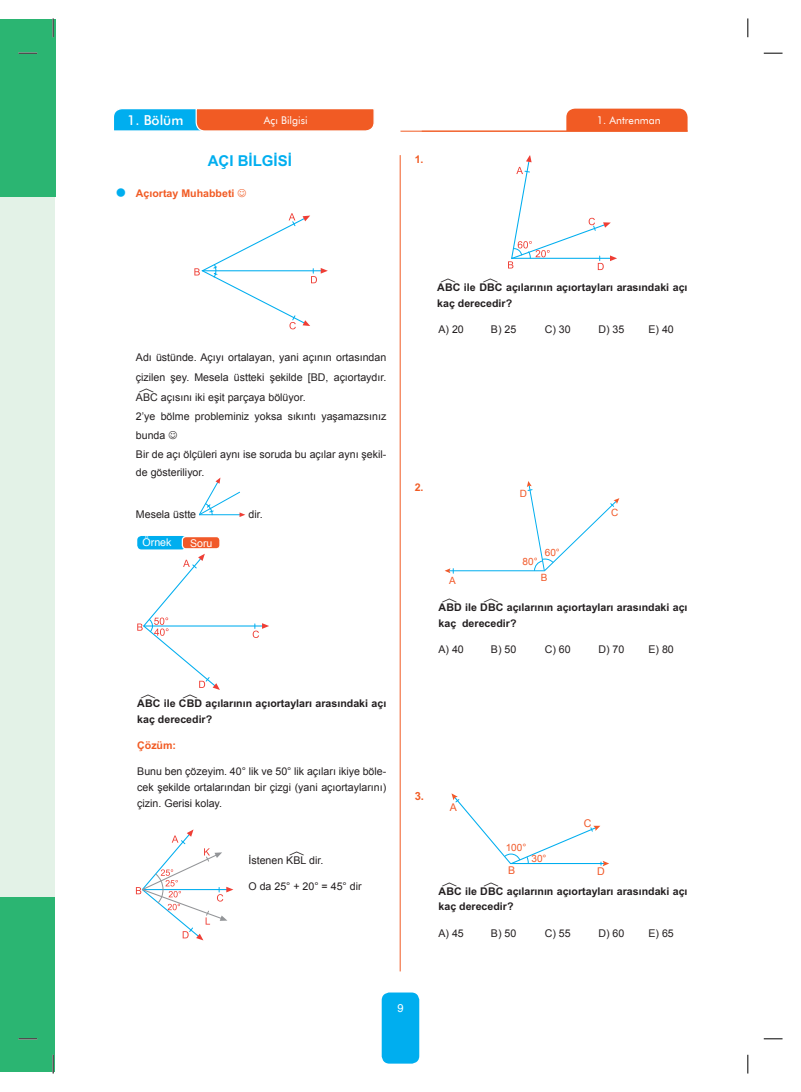
<style>
.page{position:relative;width:801px;height:1092px;background:#fff}
.page>*{position:absolute;margin:0;border:0;box-sizing:border-box;transform-origin:0 0}
.t1{font:700 15px "Arial";color:#00aeef}
.t2{font:500 13.75px "Futura BT";color:#fff}
.t3{font:700 11.25px "Arial";color:#f15b24}
.t4{font:11.25px "Helvetica";color:#fff}
.t5{font:10.62px/18.8px "Arial";color:#231f20;text-align:justify}
.t6{font:700 10.62px/15.6px "Arial";color:#231f20}
.t7{font:700 10.62px "Arial";color:#f15b24}
.t8{font:10.62px "Futura BT";color:#fff}
.t9{font:10.62px "Helvetica";color:#fff}
.t10{font:10.62px "Arial";color:#fff}
.t11{font:10.62px "Arial";color:#f15929}
.t12{font:10px "Arial";color:#f15929}
.s1{font-family:"m Helvetica"}
.s2{font-family:"m Helvetica";font-weight:400}
</style>
<div class="page">
<div style="left:382px;top:992px;width:37px;height:71px;background:#00aeef;border-radius:8px"></div>
<hr style="left:400px;top:155px;width:1px;height:816px;background:#f15b24">
<hr style="left:400px;top:131px;width:287px;height:1px;background:#f15b24">
<div style="left:566px;top:109px;width:121px;height:22px;background:#f15b24"></div>
<svg style="left:114px;top:109px;width:260px;height:22px;background:#a97c6c"></svg>
<svg style="left:194px;top:213px;width:134px;height:116px"></svg>
<svg style="left:199px;top:477px;width:46px;height:40px"></svg>
<div style="left:137px;top:536px;width:49px;height:13px;background:#00aeef;border-radius:4px"></div>
<div style="left:182px;top:536px;width:38px;height:13px;background:#f15929;border-radius:4px"></div>
<div style="left:182px;top:536px;width:39px;height:13px;border:1px solid #fff;border-radius:4px"></div>
<hr style="left:144px;top:625px;width:118px;height:1px;background:#00aeef">
<svg style="left:253px;top:623px;width:16px;height:15px"></svg>
<svg style="left:137px;top:553px;width:83px;height:137px"></svg>
<svg style="left:136px;top:829px;width:97px;height:111px"></svg>
<svg style="left:508px;top:155px;width:109px;height:115px"></svg>
<svg style="left:445px;top:481px;width:174px;height:92px"></svg>
<svg style="left:451px;top:793px;width:158px;height:73px"></svg>
<div style="left:0;top:53px;width:55px;height:984px;background:#e3f2e7"></div>
<div style="left:0;top:897px;width:55px;height:174px;background:#2bb572"></div>
<div style="left:0;top:19px;width:56px;height:178px;background:#2bb572"></div>
<svg style="left:18px;top:52px;width:19px;height:2px"></svg>
<svg style="left:764px;top:52px;width:18px;height:2px"></svg>
<svg style="left:18px;top:1038px;width:19px;height:1px"></svg>
<svg style="left:764px;top:1038px;width:18px;height:1px"></svg>
<svg style="left:52px;top:18px;width:2px;height:19px"></svg>
<svg style="left:52px;top:1054px;width:2px;height:19px"></svg>
<svg style="left:747px;top:18px;width:1px;height:19px"></svg>
<svg style="left:747px;top:1054px;width:1px;height:19px"></svg>
<p class="t2" style="left:127px;top:111px;width:58px">1. Bölüm</p>
<p class="t8" style="left:264px;top:114px;width:45px">Açı Bilgisi</p>
<p class="t8" style="left:597px;top:114px;width:65px">1. Antrenman</p>
<h1 class="t1" style="left:208px;top:150px;width:86px">AÇI BİLGİSİ</h1>
<p class="t7" style="left:136px;top:186px;width:100px">Açıortay Muhabbeti</p>
<p class="t7" style="left:415px;top:152px;width:10px">1.</p>
<p class="t5" style="left:136px;top:347px;width:252px;line-height:20px">Adı üstünde. Açıyı ortalayan, yani açının ortasından çizilen şey. Mesela üstteki şekilde [BD, açıortaydır.<br>A<span class="s1">£</span>BC açısını iki eşit parçaya bölüyor.</p>
<p class="t5" style="left:136px;top:407px;width:252px;text-align:left">2’ye bölme probleminiz yoksa sıkıntı yaşamazsınız bunda<br>Bir de açı ölçüleri aynı ise soruda bu açılar aynı şekil&shy;de gösteriliyor.</p>
<p class="t5" style="left:136px;top:505px;width:62px">Mesela üstte</p>
<p class="t5" style="left:248px;top:505px;width:16px">dir.</p>
<p class="t9" style="left:143px;top:534px;width:30px">Örnek</p>
<p class="t10" style="left:190px;top:536px;width:24px">Soru</p>
<p class="t6" style="left:137px;top:695px;width:250px">A<span class="s2">£</span>BC ile C<span class="s2">£</span>BD açılarının açıortayları arasındaki açı kaç derecedir?</p>
<p class="t7" style="left:137px;top:737px;width:40px">Çözüm:</p>
<p class="t5" style="left:137px;top:763px;width:250px;line-height:15.6px">Bunu ben çözeyim. 40° lik ve 50° lik açıları ikiye böle&shy;cek şekilde ortalarından bir çizgi (yani açıortaylarını) çizin. Gerisi kolay.</p>
<p class="t5" style="left:248px;top:851px;width:76px">İstenen K<span class="s1">£</span>BL dir.</p>
<p class="t5" style="left:248px;top:877px;width:115px">O da 25° + 20° = 45° dir</p>
<p class="t6" style="left:437px;top:279px;width:252px">A<span class="s2">£</span>BC ile D<span class="s2">£</span>BC açılarının açıortayları arasındaki açı kaç derecedir?</p>
<p class="t5" style="left:438px;top:320px;width:27px">A) 20</p>
<p class="t5" style="left:491px;top:320px;width:27px">B) 25</p>
<p class="t5" style="left:545px;top:320px;width:27px">C) 30</p>
<p class="t5" style="left:598px;top:320px;width:27px">D) 35</p>
<p class="t5" style="left:648px;top:320px;width:27px">E) 40</p>
<p class="t7" style="left:415px;top:479px;width:10px">2.</p>
<p class="t12" style="left:449px;top:574px;width:8px">A</p>
<p class="t12" style="left:520px;top:486px;width:9px">D</p>
<p class="t12" style="left:522px;top:554px;width:17px">80°</p>
<p class="t12" style="left:545px;top:545px;width:17px">60°</p>
<p class="t12" style="left:541px;top:571px;width:8px">B</p>
<p class="t12" style="left:611px;top:505px;width:9px">C</p>
<p class="t6" style="left:438px;top:600px;width:250px">A<span class="s2">£</span>BD ile D<span class="s2">£</span>BC açılarının açıortayları arasındaki açı kaç derecedir?</p>
<p class="t5" style="left:438px;top:640px;width:27px">A) 40</p>
<p class="t5" style="left:491px;top:640px;width:27px">B) 50</p>
<p class="t5" style="left:545px;top:640px;width:27px">C) 60</p>
<p class="t5" style="left:598px;top:640px;width:27px">D) 70</p>
<p class="t5" style="left:648px;top:640px;width:27px">E) 80</p>
<p class="t3" style="left:415px;top:788px;width:11px">3.</p>
<p class="t11" style="left:450px;top:800px;width:9px">A</p>
<p class="t12" style="left:506px;top:841px;width:22px">100°</p>
<p class="t12" style="left:531px;top:852px;width:17px">30°</p>
<p class="t11" style="left:584px;top:816px;width:9px">C</p>
<p class="t11" style="left:508px;top:863px;width:9px">B</p>
<p class="t11" style="left:597px;top:864px;width:9px">D</p>
<p class="t6" style="left:438px;top:883px;width:250px">A<span class="s2">£</span>BC ile D<span class="s2">£</span>BC açılarının açıortayları arasındaki açı kaç derecedir?</p>
<p class="t5" style="left:438px;top:923px;width:27px">A) 45</p>
<p class="t5" style="left:491px;top:923px;width:27px">B) 50</p>
<p class="t5" style="left:545px;top:923px;width:27px">C) 55</p>
<p class="t5" style="left:598px;top:923px;width:27px">D) 60</p>
<p class="t5" style="left:648px;top:923px;width:27px">E) 65</p>
<p class="t4" style="left:397px;top:999px;width:8px">9</p>
</div>
